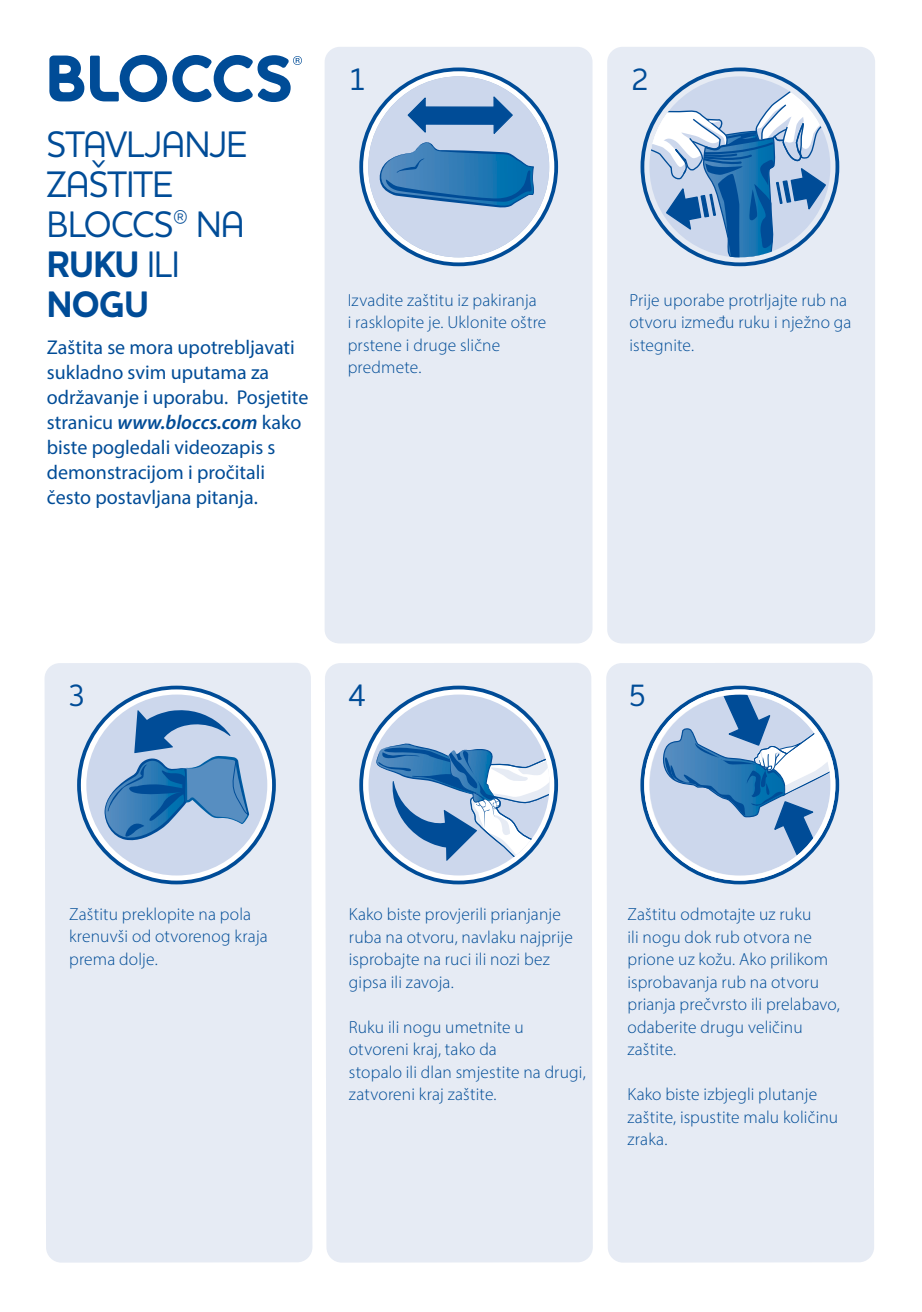
<style>
.page{position:relative;width:922px;height:1312px;background:#fff}
.page>*{position:absolute;margin:0;border:0;box-sizing:border-box;transform-origin:0 0}
.t1{font:500 37.5px/40px "Houschka Pro";letter-spacing:-.02em;color:#004c97;scale:.92 1}
.t2{font:500 31.25px "Houschka Pro";color:#004c97}
.t3{font:20px/25px "Myriad Pro";color:#004c97}
.t4{font:300 17.5px/22.5px "Myriad Pro";letter-spacing:.01em;color:#004c97}
.s1{font-weight:700}
.s2{font-weight:600;font-style:italic}
</style>
<div class="page">
<div style="left:324px;top:47px;width:268px;height:596px;background:#e6ebf4;border-radius:15px"></div>
<div style="left:325px;top:663px;width:267px;height:599px;background:#e6ebf4"></div>
<div style="left:45px;top:663px;width:267px;height:599px;background:#e6ebf4"></div>
<div style="left:606px;top:663px;width:267px;height:599px;background:#e6ebf4"></div>
<div style="left:607px;top:47px;width:267px;height:596px;background:#e6ebf4;border-radius:15px"></div>
<svg style="left:49px;top:55px;width:35px;height:46px"></svg>
<svg style="left:90px;top:55px;width:212px;height:47px"></svg>
<div style="left:640px;top:67px;width:199px;height:199px;border:4px solid #004c97;border-radius:50%"></div>
<svg style="left:649px;top:76px;width:181px;height:181px"></svg>
<div style="left:644px;top:689px;width:191px;height:191px;border:5px solid #fff;border-radius:50%"></div>
<svg style="left:660px;top:694px;width:172px;height:181px;background:#a1bcdb"></svg>
<svg style="left:79px;top:687px;width:195px;height:195px"></svg>
<div style="left:77px;top:685px;width:199px;height:199px;border:4px solid #004c97;border-radius:50%"></div>
<div style="left:86px;top:694px;width:181px;height:181px;background:#ccd7ec;border-radius:50%"></div>
<svg style="left:93px;top:707px;width:157px;height:147px"></svg>
<svg style="left:361px;top:687px;width:195px;height:195px"></svg>
<div style="left:359px;top:685px;width:199px;height:199px;border:4px solid #004c97;border-radius:50%"></div>
<div style="left:368px;top:694px;width:181px;height:181px;background:#ccd7ec;border-radius:50%"></div>
<svg style="left:375px;top:743px;width:174px;height:132px"></svg>
<svg style="left:361px;top:69px;width:195px;height:195px;background:#c2d4e6"></svg>
<div style="left:368px;top:76px;width:181px;height:181px;background:#ccd7ec;border-radius:50%"></div>
<div style="left:359px;top:67px;width:199px;height:199px;border:4px solid #004c97;border-radius:50%"></div>
<svg style="left:374px;top:94px;width:160px;height:114px"></svg>
<h1 class="t1" style="left:47px;top:123px;width:219px">STAVLJANJE<br>ZAŠTITE<br>BLOCCS® NA<br><span class="s1">RUKU</span> ILI<br><span class="s1">NOGU</span></h1>
<p class="t3" style="left:47px;top:334px;width:263px">Zaštita se mora upotrebljavati sukladno svim uputama za održavanje i uporabu. Posjetite stranicu <span class="s2">www.bloccs.com</span> kako biste pogledali videozapis s demonstracijom i pročitali često postavljana pitanja.</p>
<h2 class="t2" style="left:348px;top:59px;width:20px">1</h2>
<p class="t4" style="left:347px;top:288px;width:200px">Izvadite zaštitu iz pakiranja<br>i rasklopite je. Uklonite oštre prstene i druge slične predmete.</p>
<h2 class="t2" style="left:68px;top:675px;width:20px">3</h2>
<h2 class="t2" style="left:348px;top:675px;width:20px">4</h2>
<h2 class="t2" style="left:630px;top:59px;width:20px">2</h2>
<p class="t4" style="left:629px;top:288px;width:223px">Prije uporabe protrljajte rub na otvoru između ruku i nježno ga istegnite.</p>
<h2 class="t2" style="left:628px;top:675px;width:20px">5</h2>
<p class="t4" style="left:69px;top:902px;width:200px">Zaštitu preklopite na pola krenuvši od otvorenog kraja prema dolje.</p>
<p class="t4" style="left:349px;top:902px;width:225px">Kako biste provjerili prianjanje ruba na otvoru, navlaku najprije isprobajte na ruci ili nozi bez gipsa ili zavoja.</p>
<p class="t4" style="left:349px;top:1015px;width:238px">Ruku ili nogu umetnite u otvoreni kraj, tako da<br>stopalo ili dlan smjestite na drugi, zatvoreni kraj zaštite.</p>
<p class="t4" style="left:627px;top:902px;width:214px">Zaštitu odmotajte uz ruku<br>ili nogu dok rub otvora ne prione uz kožu. Ako prilikom isprobavanja rub na otvoru prianja prečvrsto ili prelabavo, odaberite drugu veličinu zaštite.</p>
<p class="t4" style="left:627px;top:1082px;width:212px">Kako biste izbjegli plutanje zaštite, ispustite malu količinu zraka.</p>
</div>
